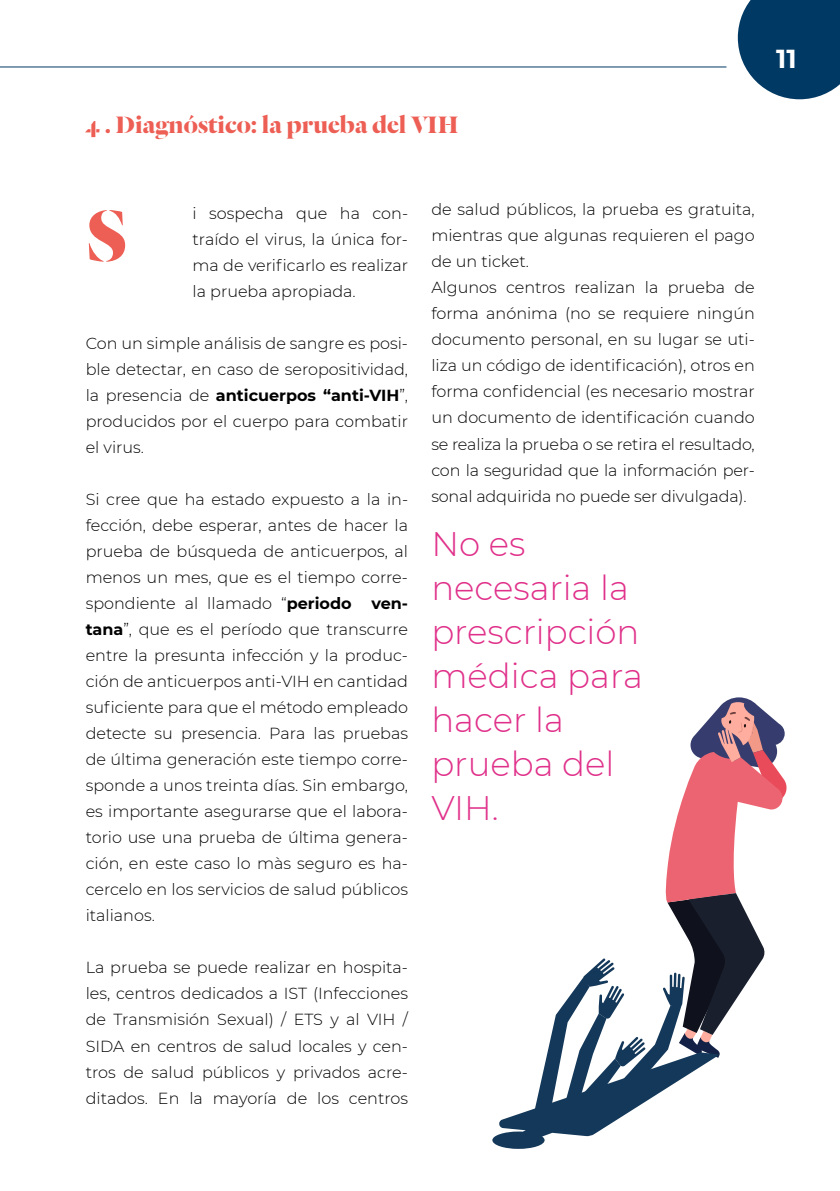
<style>
.page{position:relative;width:840px;height:1191px;background:#fff}
.page>*{position:absolute;margin:0;border:0;box-sizing:border-box;transform-origin:0 0}
.t1{font:700 80px "Dala Floda";color:#ed5e54}
.t2{font:300 34px/44px "Montserrat";color:#e0318a}
.t3{font:700 26px "Dala Floda";color:#ed5e54}
.t4{font:700 26px "Montserrat";color:#fff}
.t5{font:300 16px/26px "Montserrat";color:#000;text-align:justify}
.s1{font-weight:700}
</style>
<div class="page">
<hr style="left:0;top:66px;width:726px;height:1px;background:#003963">
<svg style="left:737px;top:0;width:102px;height:99px;background:#1f5176"></svg>
<svg style="left:492px;top:697px;width:295px;height:451px"></svg>
<h3 class="t3" style="left:85px;top:107px;width:374px">4 . Diagnóstico: la prueba del VIH</h3>
<h3 class="t4" style="left:775px;top:40px;width:22px">11</h3>
<p class="t5" style="left:192px;top:200px;width:217px">i sospecha que ha con&shy;traído el virus, la única for&shy;ma de verificarlo es realizar la prueba apropiada.</p>
<p class="t5" style="left:86px;top:330px;width:324px">Con un simple análisis de sangre es posi&shy;ble detectar, en caso de seropositividad, la presencia de <span class="s1">anticuerpos “anti-VIH</span>”, producidos por el cuerpo para combatir el virus.</p>
<h1 class="t1" style="left:86px;top:181px;width:43px">S</h1>
<p class="t5" style="left:86px;top:486px;width:324px">Si cree que ha estado expuesto a la in&shy;fección, debe esperar, antes de hacer la prueba de búsqueda de anticuerpos, al menos un mes, que es el tiempo corre&shy;spondiente al llamado “<span class="s1">periodo ven&shy;tana</span>”, que es el período que transcurre entre la presunta infección y la produc&shy;ción de anticuerpos anti-VIH en cantidad suficiente para que el método empleado detecte su presencia. Para las pruebas de última generación este tiempo corre&shy;sponde a unos treinta días. Sin embargo, es importante asegurarse que el labora&shy;torio use una prueba de última genera&shy;ción, en este caso lo màs seguro es ha&shy;cercelo en los servicios de salud públicos italianos.</p>
<p class="t5" style="left:86px;top:954px;width:324px">La prueba se puede realizar en hospita&shy;les, centros dedicados a IST (Infecciones de Transmisión Sexual) / ETS y al VIH / SIDA en centros de salud locales y cen&shy;tros de salud públicos y privados acre&shy;ditados. En la mayoría de los centros</p>
<p class="t5" style="left:431px;top:196px;width:325px;text-align:left">de salud públicos, la prueba es gratuita, mientras que algunas requieren el pago de un ticket.<br>Algunos centros realizan la prueba de forma anónima (no se requiere ningún documento personal, en su lugar se uti&shy;liza un código de identificación), otros en forma confidencial (es necesario mostrar un documento de identificación cuando se realiza la prueba o se retira el resultado, con la seguridad que la información per&shy;sonal adquirida no puede ser divulgada).</p>
<h2 class="t2" style="left:431px;top:521px;width:213px">No es necesaria la prescripción médica para hacer la prueba del<br>VIH.</h2>
</div>
